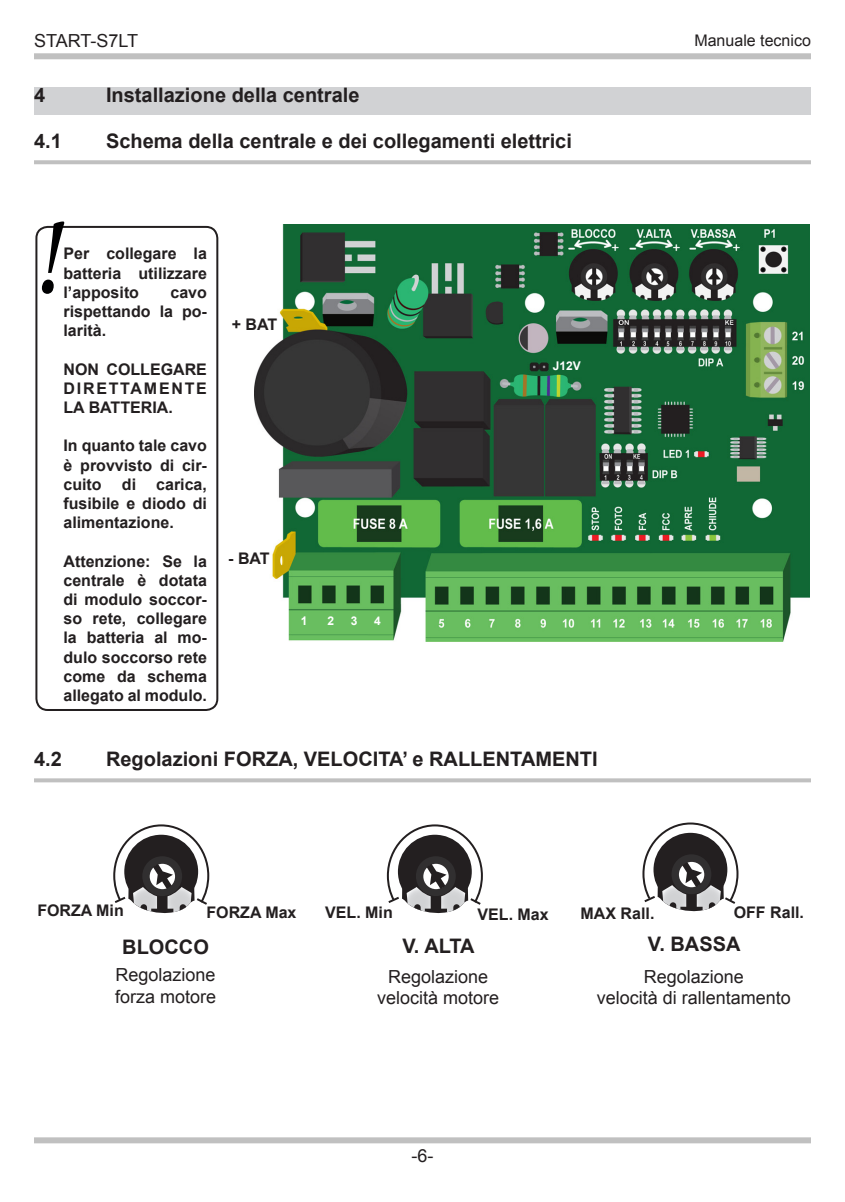
<style>
.page{position:relative;width:845px;height:1202px;background:#fff}
.page>*{position:absolute;margin:0;border:0;box-sizing:border-box;transform-origin:0 0}
.t1{font:120px "Monotype Corsiva";color:#000001}
.t2{font:700 20px "Arial";color:#231f20}
.t3{font:18px/21.6px "Arial";color:#231f20;text-align:center}
.t4{font:700 16px/19.2px "Arial";color:#231f20;text-align:justify}
.t5{font:16px "Arial";color:#231f20}
.t6{font:700 12px "Arial";color:#fff}
</style>
<div class="page">
<div style="left:34px;top:53px;width:777px;height:6px;background:#c0c0c0"></div>
<div style="left:34px;top:1137px;width:777px;height:6px;background:#c0c0c0"></div>
<div style="left:34px;top:88px;width:777px;height:27px;background:#d1d2d4"></div>
<svg style="left:34px;top:160px;width:777px;height:4px;background:#c4c4c4"></svg>
<svg style="left:642px;top:822px;width:97px;height:90px"></svg>
<svg style="left:386px;top:824px;width:97px;height:90px"></svg>
<svg style="left:113px;top:824px;width:97px;height:90px"></svg>
<svg style="left:34px;top:778px;width:777px;height:4px;background:#c5c5c5"></svg>
<img style="left:254px;top:225px;width:555px;height:417px">
<div style="left:35px;top:226px;width:183px;height:485px;border:2px solid #231f20;border-radius:11px"></div>
<p class="t3" style="left:34px;top:30px;width:106px">START-S7LT</p>
<p class="t5" style="left:694px;top:29px;width:118px">Manuale tecnico</p>
<p class="t2" style="left:34px;top:81px;width:13px">4</p>
<p class="t2" style="left:106px;top:81px;width:255px">Installazione della centrale</p>
<p class="t2" style="left:34px;top:127px;width:29px">4.1</p>
<p class="t2" style="left:106px;top:127px;width:467px">Schema della centrale e dei collegamenti elettrici</p>
<h1 class="t1" style="left:26px;top:183px;width:35px">!</h1>
<p class="t4" style="left:63px;top:244px;width:145px">Per collegare la batteria utilizzare l’apposito</p>
<p class="t4" style="left:63px;top:283px;width:145px;text-indent:107px">cavo rispettando la po&shy;larità.</p>
<p class="t4" style="left:63px;top:360px;width:145px">NON COLLEGARE DIRETTAMENTE LA BATTERIA.</p>
<p class="t4" style="left:63px;top:436px;width:145px">In quanto tale cavo è provvisto di cir&shy;cuito</p>
<p class="t4" style="left:63px;top:475px;width:145px;text-indent:93px">carica, fusibile e diodo di alimentazione.</p>
<p class="t4" style="left:63px;top:552px;width:145px">Attenzione: Se la centrale è dotata di modulo soccor&shy;so rete, collegare la batteria al mo&shy;dulo soccorso rete come da schema allegato al modulo.</p>
<p class="t4" style="left:122px;top:475px;width:16px">di</p>
<p class="t4" style="left:232px;top:315px;width:47px">+ BAT</p>
<p class="t4" style="left:228px;top:549px;width:43px">- BAT</p>
<p class="t6" style="left:301px;top:612px;width:8px">1</p>
<p class="t6" style="left:327px;top:612px;width:8px">2</p>
<p class="t6" style="left:351px;top:612px;width:8px">3</p>
<p class="t6" style="left:374px;top:612px;width:8px">4</p>
<p class="t6" style="left:553px;top:357px;width:30px">J12V</p>
<p class="t2" style="left:34px;top:745px;width:29px">4.2</p>
<p class="t2" style="left:106px;top:745px;width:493px">Regolazioni FORZA, VELOCITA’ e RALLENTAMENTI</p>
<p class="t4" style="left:37px;top:901px;width:88px">FORZA Min</p>
<p class="t4" style="left:206px;top:903px;width:92px">FORZA Max</p>
<p class="t4" style="left:325px;top:903px;width:69px">VEL. Min</p>
<p class="t4" style="left:477px;top:905px;width:73px">VEL. Max</p>
<p class="t4" style="left:580px;top:904px;width:75px">MAX Rall.</p>
<p class="t4" style="left:734px;top:902px;width:72px">OFF Rall.</p>
<p class="t2" style="left:122px;top:933px;width:88px">BLOCCO</p>
<p class="t2" style="left:402px;top:932px;width:74px">V. ALTA</p>
<p class="t2" style="left:648px;top:930px;width:94px">V. BASSA</p>
<p class="t3" style="left:115px;top:964px;width:103px;text-align:left">Regolazione forza motore</p>
<p class="t3" style="left:377px;top:966px;width:124px">Regolazione velocità motore</p>
<p class="t3" style="left:597px;top:966px;width:196px">Regolazione<br>velocità di rallentamento</p>
<p class="t3" style="left:411px;top:1144px;width:23px">-6-</p>
</div>
